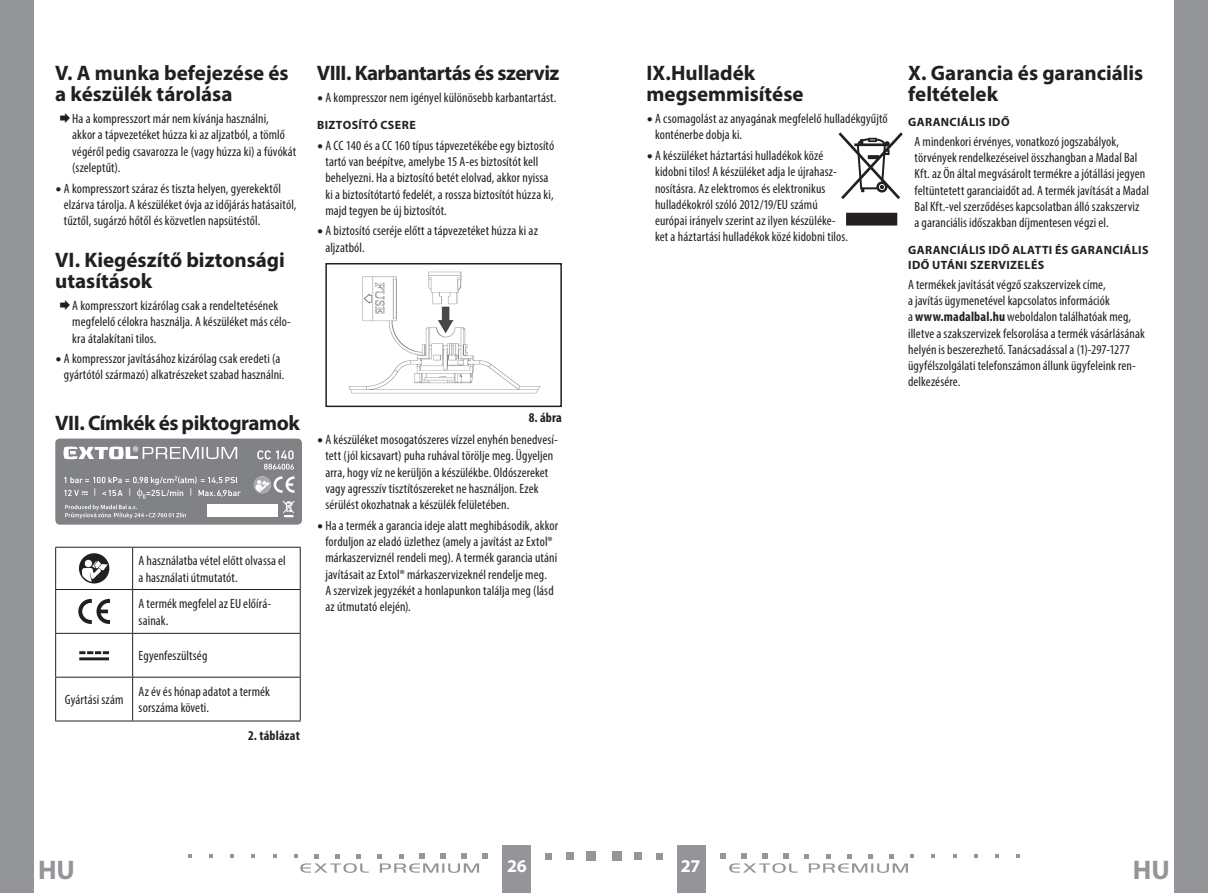
<style>
.page{position:relative;width:1208px;height:893px;background:#fff}
.page>*{position:absolute;margin:0;border:0;box-sizing:border-box;transform-origin:0 0}
.t1{font:700 27px "Myriad Pro";color:#939598}
.oddíl{font:700 21px/21px "Myriad Pro";letter-spacing:-.005em;color:#231f20}
.oddíl-2{font:700 21px "Myriad Pro";letter-spacing:-.025em;color:#231f20}
.t2{font:700 18px "Myriad Pro";color:#fff}
.Normální{font:condensed 13.5px/16.2px "Myriad Pro";letter-spacing:.01em;color:#231f20}
.body_číslované{font:700 condensed 13.5px "Myriad Pro";letter-spacing:.01em;color:#231f20}
.subtitulek{font:700 12px/14.4px "Myriad Pro";letter-spacing:.03em;color:#231f20}
.s1{font-family:"PF Din Text Comp Pro";font-weight:700;font-stretch:normal}
.s2{font-weight:700}
</style>
<div class="page">
<div style="left:0;top:0;width:34px;height:893px;background:#939598"></div>
<div style="left:1174px;top:0;width:34px;height:893px;background:#939598"></div>
<div style="left:676px;top:844px;width:29px;height:49px;background:#939598"></div>
<div style="left:502px;top:844px;width:29px;height:49px;background:#939598"></div>
<div style="left:612px;top:851px;width:10px;height:10px;background:#939598"></div>
<div style="left:634px;top:852px;width:8px;height:8px;background:#939598"></div>
<svg style="left:656px;top:853px;width:6px;height:6px"></svg>
<svg style="left:931px;top:854px;width:4px;height:4px"></svg>
<svg style="left:953px;top:854px;width:3px;height:4px"></svg>
<svg style="left:974px;top:854px;width:3px;height:4px"></svg>
<svg style="left:995px;top:854px;width:3px;height:4px"></svg>
<svg style="left:1016px;top:854px;width:3px;height:4px"></svg>
<svg style="left:720px;top:853px;width:194px;height:20px"></svg>
<div style="left:586px;top:851px;width:9px;height:10px;background:#939598"></div>
<div style="left:566px;top:852px;width:8px;height:8px;background:#939598"></div>
<div style="left:545px;top:853px;width:7px;height:6px;background:#939598"></div>
<svg style="left:273px;top:854px;width:3px;height:4px"></svg>
<svg style="left:251px;top:854px;width:4px;height:4px"></svg>
<svg style="left:230px;top:854px;width:4px;height:4px"></svg>
<svg style="left:209px;top:854px;width:4px;height:4px"></svg>
<svg style="left:188px;top:854px;width:4px;height:4px"></svg>
<svg style="left:294px;top:853px;width:194px;height:20px"></svg>
<svg style="left:838px;top:132px;width:65px;height:67px"></svg>
<div style="left:846px;top:213px;width:51px;height:13px;background:#231f20"></div>
<div style="left:55px;top:439px;width:247px;height:86px;background:#808285;border-radius:5px"></div>
<svg style="left:257px;top:450px;width:37px;height:20px"></svg>
<div style="left:208px;top:504px;width:70px;height:13px;background:#fff"></div>
<svg style="left:65px;top:505px;width:121px;height:14px"></svg>
<svg style="left:63px;top:446px;width:174px;height:13px"></svg>
<svg style="left:282px;top:500px;width:13px;height:17px"></svg>
<svg style="left:254px;top:476px;width:40px;height:17px"></svg>
<svg style="left:64px;top:476px;width:177px;height:23px"></svg>
<hr style="left:55px;top:547px;width:78px;height:1px;background:#231f20">
<hr style="left:55px;top:548px;width:1px;height:41px;background:#231f20">
<hr style="left:133px;top:547px;width:168px;height:1px;background:#231f20">
<hr style="left:132px;top:548px;width:1px;height:41px;background:#231f20">
<hr style="left:300px;top:548px;width:1px;height:41px;background:#231f20">
<hr style="left:55px;top:589px;width:78px;height:1px;background:#231f20">
<hr style="left:55px;top:590px;width:1px;height:43px;background:#231f20">
<hr style="left:133px;top:589px;width:168px;height:1px;background:#231f20">
<hr style="left:132px;top:590px;width:1px;height:43px;background:#231f20">
<hr style="left:300px;top:590px;width:1px;height:43px;background:#231f20">
<hr style="left:55px;top:633px;width:78px;height:1px;background:#231f20">
<hr style="left:55px;top:634px;width:1px;height:43px;background:#231f20">
<hr style="left:133px;top:633px;width:168px;height:1px;background:#231f20">
<hr style="left:132px;top:634px;width:1px;height:43px;background:#231f20">
<hr style="left:300px;top:634px;width:1px;height:43px;background:#231f20">
<hr style="left:55px;top:677px;width:78px;height:1px;background:#231f20">
<hr style="left:55px;top:677px;width:1px;height:44px;background:#231f20">
<hr style="left:133px;top:677px;width:168px;height:1px;background:#231f20">
<hr style="left:132px;top:677px;width:1px;height:44px;background:#231f20">
<hr style="left:300px;top:677px;width:1px;height:44px;background:#231f20">
<hr style="left:55px;top:721px;width:78px;height:1px;background:#231f20">
<hr style="left:133px;top:721px;width:168px;height:1px;background:#231f20">
<svg style="left:79px;top:553px;width:30px;height:30px"></svg>
<svg style="left:78px;top:599px;width:32px;height:25px"></svg>
<hr style="left:79px;top:657px;width:30px;height:3px;background:#231f20">
<svg style="left:79px;top:651px;width:30px;height:3px"></svg>
<img style="left:348px;top:271px;width:193px;height:123px">
<div style="left:325px;top:263px;width:237px;height:144px;border:2px solid #231f20"></div>
<p class="oddíl" style="left:55px;top:61px;width:235px">V. A munka befejezése és a készülék tárolása</p>
<p class="Normální" style="left:72px;top:110px;width:225px">Ha a kompresszort már nem kívánja használni,<br>akkor a tápvezetéket húzza ki az aljzatból, a tömlő végéről pedig csavarozza le (vagy húzza ki) a fúvókát (szeleptűt).</p>
<p class="Normální" style="left:64px;top:180px;width:234px;text-indent:-9px"><span class="s1">•</span> A kompresszort száraz és tiszta helyen, gyerekektől elzárva tárolja. A készüléket óvja az időjárás hatásaitól, tűztől, sugárzó hőtől és közvetlen napsütéstől.</p>
<p class="oddíl" style="left:55px;top:248px;width:231px">VI. Kiegészítő biztonsági utasítások</p>
<p class="Normální" style="left:72px;top:297px;width:220px">A kompresszort kizárólag csak a rendeltetésének megfelelő célokra használja. A készüléket más célo&shy;kra átalakítani tilos.</p>
<p class="Normální" style="left:64px;top:350px;width:222px;text-indent:-9px"><span class="s1">•</span> A kompresszor javításához kizárólag csak eredeti (a gyártótól származó) alkatrészeket szabad használni.</p>
<p class="oddíl" style="left:55px;top:411px;width:246px">VII. Címkék és piktogramok</p>
<p class="Normální" style="left:139px;top:553px;width:149px">A használatba vétel előtt olvassa el a használati útmutatót.</p>
<p class="Normální" style="left:139px;top:596px;width:134px">A termék megfelel az EU előírá&shy;sainak.</p>
<p class="Normální" style="left:139px;top:648px;width:70px">Egyenfeszültség</p>
<p class="Normální" style="left:65px;top:691px;width:60px">Gyártási szám</p>
<p class="Normální" style="left:139px;top:683px;width:133px">Az év és hónap adatot a termék sorszáma követi.</p>
<p class="body_číslované" style="left:248px;top:727px;width:53px">2. táblázat</p>
<p class="oddíl-2" style="left:317px;top:59px;width:244px">VIII. Karbantartás és szerviz</p>
<p class="Normální" style="left:317px;top:89px;width:241px"><span class="s1">•</span> A kompresszor nem igényel különösebb karbantartást.</p>
<p class="subtitulek" style="left:317px;top:118px;width:100px">BIZTOSÍTÓ CSERE</p>
<p class="Normální" style="left:325px;top:137px;width:230px;text-indent:-9px"><span class="s1">•</span> A CC 140 és a CC 160 típus tápvezetékébe egy biztosító tartó van beépítve, amelybe 15 A-es biztosítót kell behelyezni. Ha a biztosító betét elolvad, akkor nyissa ki a biztosítótartó fedelét, a rossza biztosítót húzza ki, majd tegyen be új biztosítót.</p>
<p class="Normální" style="left:325px;top:223px;width:214px;text-indent:-9px"><span class="s1">•</span> A biztosító cseréje előtt a tápvezetéket húzza ki az aljzatból.</p>
<p class="body_číslované" style="left:529px;top:409px;width:35px">8. ábra</p>
<p class="Normální" style="left:325px;top:431px;width:234px;text-indent:-9px"><span class="s1">•</span> A készüléket mosogatószeres vízzel enyhén benedvesí&shy;tett (jól kicsavart) puha ruhával törölje meg. Ügyeljen arra, hogy víz ne kerüljön a készülékbe. Oldószereket vagy agresszív tisztítószereket ne használjon. Ezek sérülést okozhatnak a készülék felületében.</p>
<p class="Normální" style="left:325px;top:517px;width:234px;text-indent:-9px"><span class="s1">•</span> Ha a termék a garancia ideje alatt meghibásodik, akkor forduljon az eladó üzlethez (amely a javítást az Extol® márkaszerviznél rendeli meg). A termék garancia utáni javításait az Extol® márkaszervizeknél rendelje meg.<br>A szervizek jegyzékét a honlapunkon találja meg (lásd az útmutató elején).</p>
<p class="oddíl" style="left:646px;top:61px;width:158px">IX.Hulladék megsemmisítése</p>
<p class="Normální" style="left:655px;top:110px;width:234px;text-indent:-9px"><span class="s1">•</span> A csomagolást az anyagának megfelelő hulladékgyűjtő konténerbe dobja ki.</p>
<p class="Normální" style="left:655px;top:147px;width:195px;text-indent:-9px"><span class="s1">•</span> A készüléket háztartási hulladékok közé kidobni tilos! A készüléket adja le újrahasz&shy;nosításra. Az elektromos és elektronikus hulladékokról szóló 2012/19/EU számú európai irányelv szerint az ilyen készüléke&shy;ket a háztartási hulladékok közé kidobni tilos.</p>
<p class="oddíl" style="left:908px;top:61px;width:237px">X. Garancia és garanciális feltételek</p>
<p class="subtitulek" style="left:908px;top:114px;width:103px">GARANCIÁLIS IDŐ</p>
<p class="Normální" style="left:914px;top:133px;width:236px">A mindenkori érvényes, vonatkozó jogszabályok, törvények rendelkezéseivel összhangban a Madal Bal Kft. az Ön által megvásárolt termékre a jótállási jegyen feltüntetett garanciaidőt ad. A termék javítását a Madal Bal Kft.-vel szerződéses kapcsolatban álló szakszerviz<br>a garanciális időszakban díjmentesen végzi el.</p>
<p class="subtitulek" style="left:908px;top:243px;width:242px">GARANCIÁLIS IDŐ ALATTI ÉS GARANCIÁLIS<br>IDŐ UTÁNI SZERVIZELÉS</p>
<p class="Normální" style="left:908px;top:276px;width:238px">A termékek javítását végző szakszervizek címe,<br>a javítás ügymenetével kapcsolatos információk<br>a <span class="s2">www.madalbal.hu</span> weboldalon találhatóak meg, illetve a szakszervizek felsorolása a termék vásárlásának helyén is beszerezhető. Tanácsadással a (1)-297-1277 ügyfélszolgálati telefonszámon állunk ügyfeleink ren&shy;delkezésére.</p>
<h1 class="t1" style="left:38px;top:852px;width:38px">HU</h1>
<h3 class="t2" style="left:507px;top:855px;width:21px">26</h3>
<h3 class="t2" style="left:681px;top:855px;width:21px">27</h3>
<h1 class="t1" style="left:1133px;top:852px;width:38px">HU</h1>
</div>
